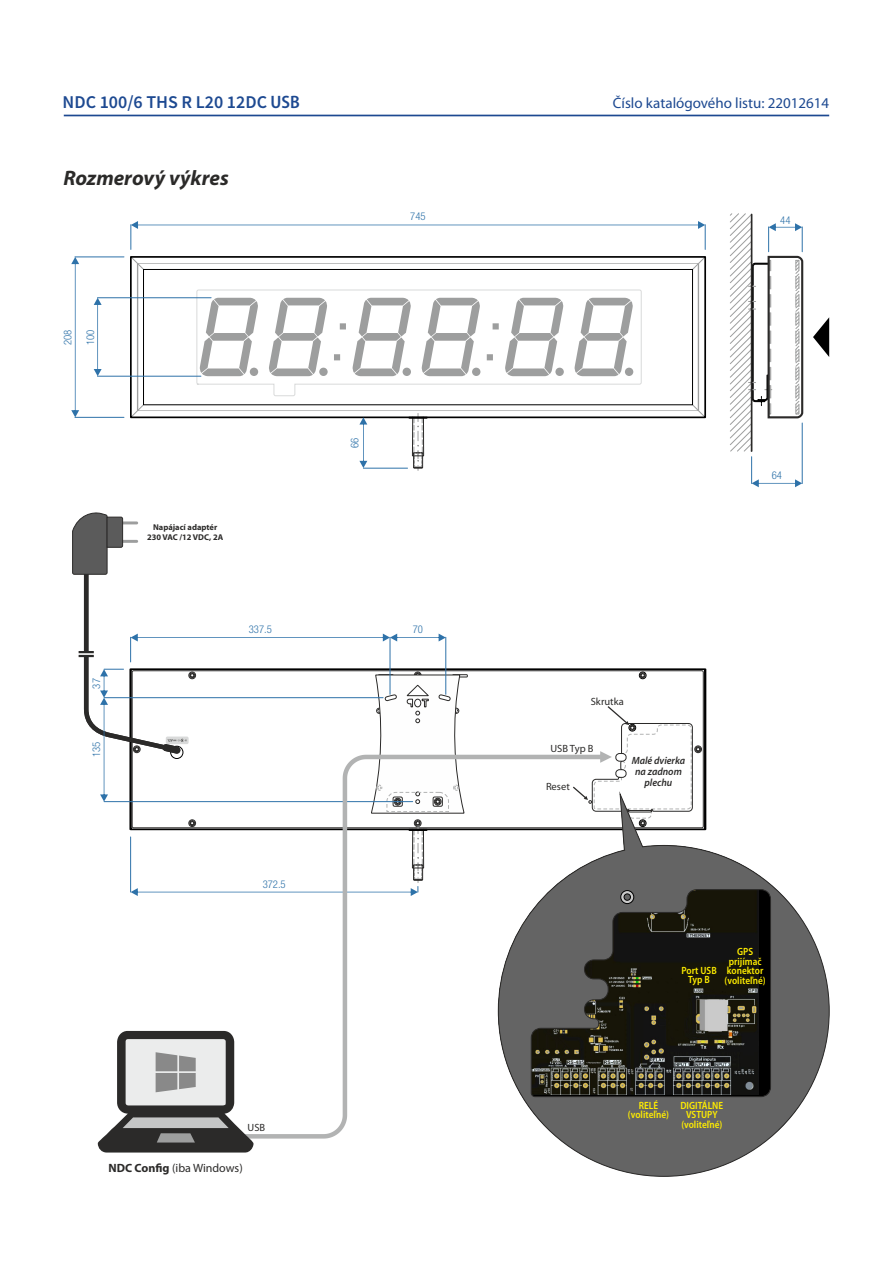
<style>
.page{position:relative;width:893px;height:1263px;background:#fff}
.page>*{position:absolute;margin:0;border:0;box-sizing:border-box;transform-origin:0 0}
.t1{font:italic 700 21px "Myriad Pro";color:#2b2a29}
.t2{font:600 18px "Source Sans Pro";color:#1d4991}
.t3{font:15px "Myriad Pro";color:#1d4991}
.t4{font:12px "Myriad Pro";color:#2b2a29}
.t5{font:300 condensed 10.65px/22.6px "Helvetica Neue LT Pro";color:#2e72a9}
.t6{font:600 semi-condensed 10.5px/9.4px "Myriad Pro";color:#ffed00;text-align:center;scale:.95 1}
.t7{font:italic 600 10.5px/10.8px "Myriad Pro";color:#2b2a29;text-align:center;scale:.95 1}
.t8{font:10.5px "Myriad Pro";color:#2b2a29}
.t9{font:700 8.4px/9.6px "Myriad Pro";color:#2b2a29;text-align:center}
.s1{font-family:"Myriad Pro";font-stretch:semi-condensed}
.s2{font-weight:700}
</style>
<div class="page">
<svg style="left:64px;top:115px;width:765px;height:1px"></svg>
<svg style="left:408px;top:413px;width:20px;height:57px"></svg>
<svg style="left:133px;top:259px;width:11px;height:11px"></svg>
<svg style="left:692px;top:259px;width:11px;height:11px"></svg>
<svg style="left:133px;top:405px;width:11px;height:10px"></svg>
<svg style="left:692px;top:404px;width:11px;height:11px"></svg>
<svg style="left:130px;top:221px;width:576px;height:28px"></svg>
<svg style="left:813px;top:317px;width:16px;height:40px"></svg>
<svg style="left:730px;top:213px;width:74px;height:274px"></svg>
<hr style="left:75px;top:257px;width:49px;height:1px;background:#2e72a9">
<hr style="left:75px;top:417px;width:49px;height:1px;background:#2e72a9">
<svg style="left:71px;top:257px;width:8px;height:160px"></svg>
<svg style="left:94px;top:298px;width:8px;height:78px"></svg>
<div style="left:130px;top:256px;width:576px;height:162px;border:2px solid #000"></div>
<div style="left:143px;top:269px;width:550px;height:136px;border:1px solid #000"></div>
<svg style="left:196px;top:289px;width:446px;height:107px"></svg>
<svg style="left:199px;top:298px;width:434px;height:78px"></svg>
<div style="left:137px;top:263px;width:562px;height:148px;border:1px solid #9d9e9e"></div>
<hr style="left:97px;top:297px;width:114px;height:1px;background:#2e72a9">
<hr style="left:97px;top:376px;width:104px;height:1px;background:#2e72a9">
<svg style="left:359px;top:417px;width:8px;height:51px"></svg>
<hr style="left:363px;top:468px;width:45px;height:1px;background:#2e72a9">
<svg style="left:465px;top:670px;width:239px;height:119px"></svg>
<div style="left:694px;top:746px;width:8px;height:7px;border:1px solid #2b2a29;border-radius:50%"></div>
<svg style="left:72px;top:512px;width:393px;height:291px"></svg>
<svg style="left:573px;top:706px;width:128px;height:83px"></svg>
<svg style="left:557px;top:789px;width:273px;height:388px"></svg>
<svg style="left:128px;top:751px;width:484px;height:387px"></svg>
<svg style="left:98px;top:1031px;width:155px;height:121px"></svg>
<h2 class="t2" style="left:63px;top:95px;width:239px">NDC 100/6 THS R L20 12DC <span class="s1">USB</span></h2>
<h1 class="t1" style="left:63px;top:169px;width:167px">Rozmerový výkres</h1>
<p class="t5" style="left:410px;top:207px;width:17px">745</p>
<p class="t5" style="left:58px;top:345px;width:17px;rotate:-90deg">208<br>100</p>
<p class="t5" style="left:87px;top:688px;width:12px;rotate:-90deg">37</p>
<p class="t5" style="left:87px;top:757px;width:17px;rotate:-90deg">135</p>
<p class="t9" style="left:147px;top:523px;width:78px">Napájací adaptér<br>230 VAC /12 VDC, 2A</p>
<p class="t5" style="left:345px;top:448px;width:12px;rotate:-90deg">66</p>
<p class="t5" style="left:249px;top:619px;width:25px">337.5</p>
<p class="t5" style="left:413px;top:619px;width:12px">70</p>
<p class="t5" style="left:263px;top:874px;width:25px">372.5</p>
<p class="t8" style="left:248px;top:1123px;width:19px">USB</p>
<p class="t4" style="left:108px;top:1163px;width:136px"><span class="s2">NDC Config</span> (iba Windows)</p>
<h3 class="t3" style="left:613px;top:97px;width:218px">Číslo katalógového listu: 22012614</h3>
<p class="t5" style="left:780px;top:210px;width:12px">44</p>
<p class="t5" style="left:772px;top:465px;width:12px">64</p>
<p class="t8" style="left:591px;top:697px;width:35px">Skrutka</p>
<p class="t8" style="left:550px;top:744px;width:45px">USB Typ B</p>
<p class="t8" style="left:546px;top:782px;width:25px">Reset</p>
<p class="t7" style="left:632px;top:756px;width:58px">Malé dvierka na zadnom plechu</p>
<p class="t6" style="left:681px;top:967px;width:39px">Port USB<br>Typ B</p>
<p class="t6" style="left:725px;top:948px;width:45px">GPS prijímač konektor (voliteľné)</p>
<p class="t6" style="left:628px;top:1101px;width:45px">RELÉ (voliteľné)</p>
<p class="t6" style="left:680px;top:1101px;width:47px">DIGITÁLNE<br>VSTUPY (voliteľné)</p>
</div>
